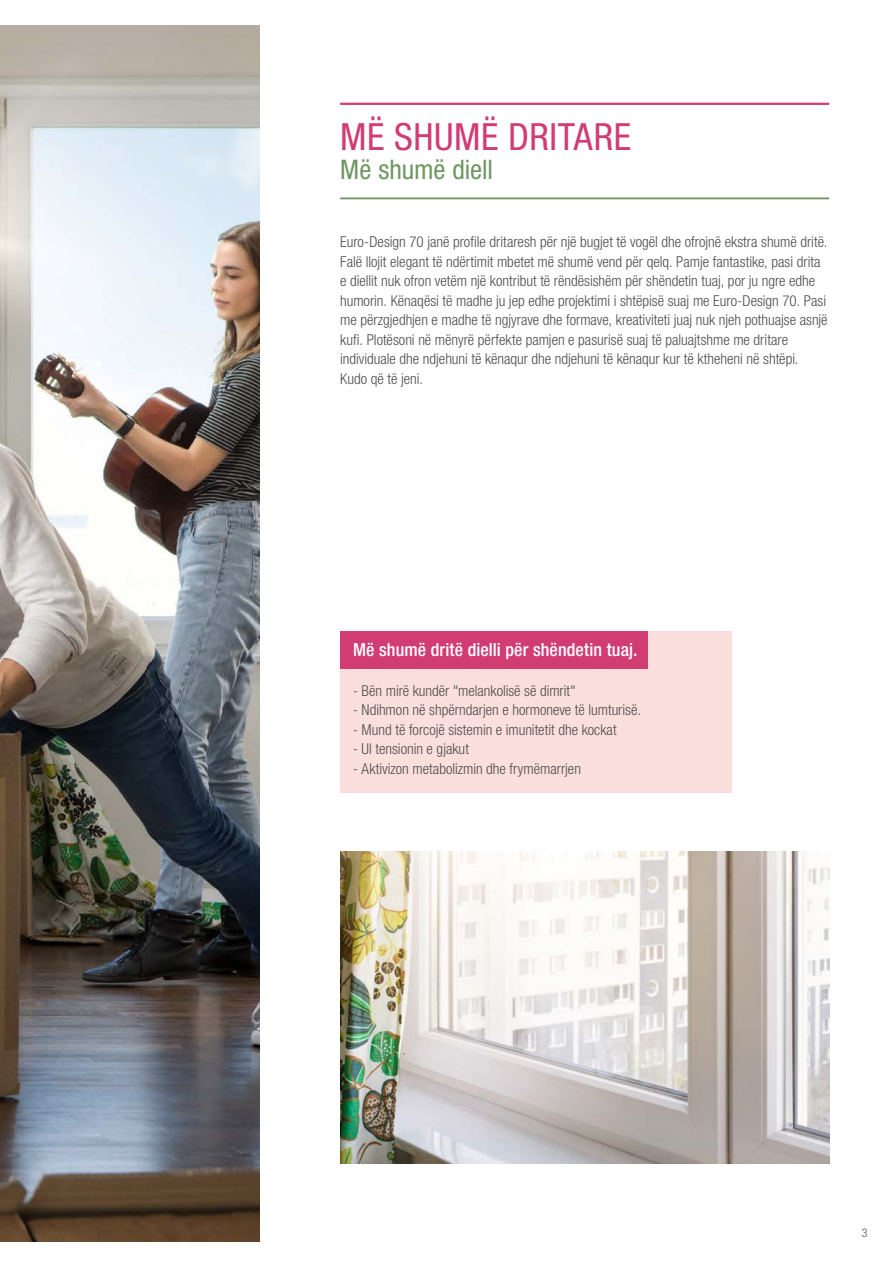
<style>
.page{position:relative;width:893px;height:1263px;background:#fff}
.page>*{position:absolute;margin:0;border:0;box-sizing:border-box;transform-origin:0 0}
.Headline_with_sublin{font:condensed 37.5px "Helvetica Neue LTW1 G";letter-spacing:.015em;color:#d13c73}
.Subline{font:condensed 27px "Helvetica Neue LTW1 G";letter-spacing:-.005em;color:#709763}
._123456_Headline_Gra{font:500 condensed 18px "Helvetica Neue LTW1 G";letter-spacing:.005em;color:#fff}
.Bodytext{font:300 condensed 15px/19.5px "Helvetica Neue LTW1 G";color:#4e4e4d}
.Pagenumber_right{font:300 condensed 12px "Helvetica Neue LTW1 G";color:#4e4e4d}
</style>
<div class="page">
<img style="left:0;top:26px;width:259px;height:1216px">
<div style="left:340px;top:631px;width:391px;height:162px;background:#fbdfdc"></div>
<div style="left:340px;top:631px;width:308px;height:38px;background:#d13c73"></div>
<hr style="left:340px;top:103px;width:489px;height:2px;background:#d13c73">
<hr style="left:340px;top:197px;width:489px;height:2px;background:#709763">
<img style="left:340px;top:852px;width:489px;height:312px">
<p class="Headline_with_sublin" style="left:340px;top:114px;width:293px">MË SHUMË DRITARE</p>
<p class="Subline" style="left:340px;top:153px;width:154px">Më shumë diell</p>
<p class="Bodytext" style="left:340px;top:232px;width:489px">Euro-Design 70 janë profile dritaresh për një bugjet të vogël dhe ofrojnë ekstra shumë dritë.<br>Falë llojit elegant të ndërtimit mbetet më shumë vend për qelq. Pamje fantastike, pasi drita e diellit nuk ofron vetëm një kontribut të rëndësishëm për shëndetin tuaj, por ju ngre edhe humorin. Kënaqësi të madhe ju jep edhe projektimi i shtëpisë suaj me Euro-Design 70. Pasi me përzgjedhjen e madhe të ngjyrave dhe formave, kreativiteti juaj nuk njeh pothuajse asnjë kufi. Plotësoni në mënyrë përfekte pamjen e pasurisë suaj të paluajtshme me dritare individuale dhe ndjehuni të kënaqur dhe ndjehuni të kënaqur kur të ktheheni në shtëpi.<br>Kudo që të jeni.</p>
<p class="_123456_Headline_Gra" style="left:353px;top:639px;width:286px">Më shumë dritë dielli për shëndetin tuaj.</p>
<p class="Bodytext" style="left:353px;top:681px;width:224px">- Bën mirë kundër "melankolisë së dimrit"</p>
<p class="Bodytext" style="left:353px;top:700px;width:289px">- Ndihmon në shpërndarjen e hormoneve të lumturisë.</p>
<p class="Bodytext" style="left:353px;top:720px;width:265px">- Mund të forcojë sistemin e imunitetit dhe kockat</p>
<p class="Bodytext" style="left:353px;top:739px;width:117px">- Ul tensionin e gjakut</p>
<p class="Bodytext" style="left:353px;top:759px;width:229px">- Aktivizon metabolizmin dhe frymëmarrjen</p>
<p class="Pagenumber_right" style="left:862px;top:1226px;width:7px">3</p>
</div>
